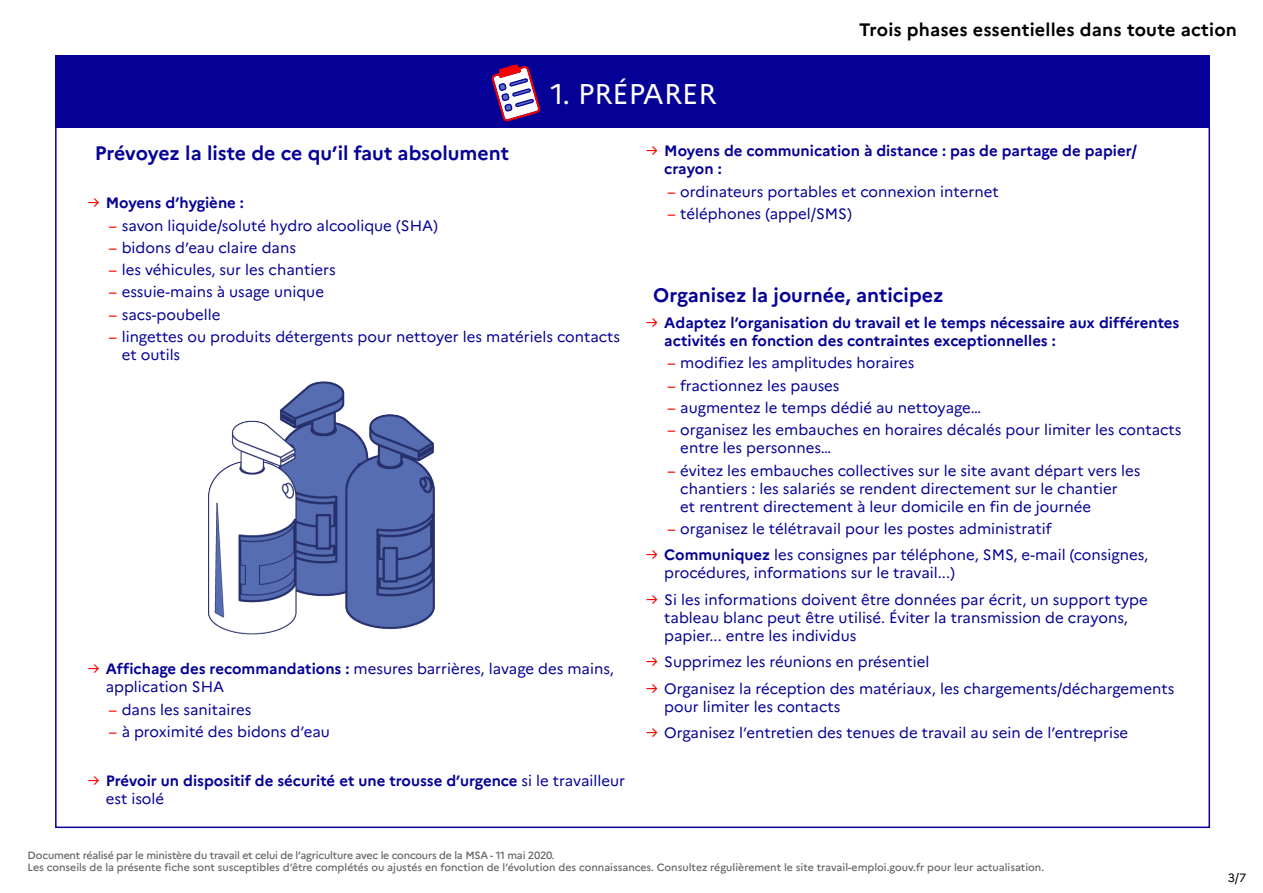
<style>
.page{position:relative;width:1263px;height:893px;background:#fff}
.page>*{position:absolute;margin:0;border:0;box-sizing:border-box;transform-origin:0 0}
.titre_1{font:28.5px "Marianne";color:#fff}
.texte_sous_liste{font:700 19.5px "Marianne";color:#050096}
.t1{font:700 18px "Marianne";letter-spacing:.01em;color:#000}
.texte_sous_liste-2{font:15px/18px "Marianne";color:#050096}
.texte_liste{font:15px/18px "Marianne";color:#050096}
.texte_liste-2{font:700 15px/18px "Marianne";color:#050096}
.t2{font:12px "Marianne";color:#000}
.légendes{font:500 10.5px "Marianne";letter-spacing:-.005em;color:#656563}
.s1{font-weight:400;color:#f70000}
.s2{color:#f70000}
.s3{font-weight:700}
.s4{font-weight:400}
</style>
<div class="page">
<div style="left:55px;top:55px;width:1155px;height:72px;background:#050096"></div>
<svg style="left:491px;top:64px;width:50px;height:58px"></svg>
<img style="left:208px;top:381px;width:227px;height:254px">
<p class="titre_1" style="left:551px;top:76px;width:167px">1. PRÉPARER</p>
<p class="t1" style="left:859px;top:18px;width:379px">Trois phases essentielles dans toute action</p>
<p class="texte_sous_liste" style="left:95px;top:141px;width:416px">Prévoyez la liste de ce qu’il faut absolument</p>
<p class="texte_liste-2" style="left:88px;top:194px;width:158px"><span class="s1">→</span> Moyens d’hygiène :</p>
<p class="texte_sous_liste-2" style="left:109px;top:216px;width:331px"><span class="s2">–</span> savon liquide/soluté hydro alcoolique (SHA)</p>
<p class="texte_sous_liste-2" style="left:109px;top:239px;width:189px"><span class="s2">–</span> bidons d’eau claire dans</p>
<p class="texte_sous_liste-2" style="left:109px;top:261px;width:228px"><span class="s2">–</span> les véhicules, sur les chantiers</p>
<p class="texte_sous_liste-2" style="left:109px;top:283px;width:217px"><span class="s2">–</span> essuie-mains à usage unique</p>
<p class="texte_sous_liste-2" style="left:109px;top:305px;width:113px"><span class="s2">–</span> sacs-poubelle</p>
<p class="texte_sous_liste-2" style="left:122px;top:328px;width:500px;text-indent:-13px"><span class="s2">–</span> lingettes ou produits détergents pour nettoyer les matériels contacts et outils</p>
<p class="texte_liste" style="left:106px;top:660px;width:510px;text-indent:-18px"><span class="s2">→</span> <span class="s3">Affichage des recommandations :</span> mesures barrières, lavage des mains, application SHA</p>
<p class="texte_sous_liste-2" style="left:109px;top:700px;width:144px"><span class="s2">–</span> dans les sanitaires</p>
<p class="texte_sous_liste-2" style="left:109px;top:723px;width:222px"><span class="s2">–</span> à proximité des bidons d’eau</p>
<p class="texte_liste-2" style="left:106px;top:771px;width:521px;text-indent:-18px"><span class="s1">→</span> Prévoir un dispositif de sécurité et une trousse d’urgence <span class="s4">si le travailleur est isolé</span></p>
<p class="texte_liste-2" style="left:664px;top:142px;width:474px;text-indent:-18px"><span class="s1">→</span> Moyens de communication à distance : pas de partage de papier/ crayon :</p>
<p class="texte_sous_liste-2" style="left:667px;top:182px;width:333px"><span class="s2">–</span> ordinateurs portables et connexion internet</p>
<p class="texte_sous_liste-2" style="left:667px;top:204px;width:186px"><span class="s2">–</span> téléphones (appel/SMS)</p>
<p class="texte_sous_liste" style="left:653px;top:283px;width:292px">Organisez la journée, anticipez</p>
<p class="texte_liste-2" style="left:664px;top:314px;width:517px;text-indent:-18px"><span class="s1">→</span> Adaptez l’organisation du travail et le temps nécessaire aux différentes activités en fonction des contraintes exceptionnelles :</p>
<p class="texte_sous_liste-2" style="left:667px;top:354px;width:248px"><span class="s2">–</span> modifiez les amplitudes horaires</p>
<p class="texte_sous_liste-2" style="left:667px;top:376px;width:174px"><span class="s2">–</span> fractionnez les pauses</p>
<p class="texte_sous_liste-2" style="left:667px;top:399px;width:315px"><span class="s2">–</span> augmentez le temps dédié au nettoyage…</p>
<p class="texte_sous_liste-2" style="left:680px;top:421px;width:503px;text-indent:-13px"><span class="s2">–</span> organisez les embauches en horaires décalés pour limiter les contacts entre les personnes…</p>
<p class="texte_sous_liste-2" style="left:680px;top:461px;width:462px;text-indent:-13px"><span class="s2">–</span> évitez les embauches collectives sur le site avant départ vers les chantiers : les salariés se rendent directement sur le chantier<br>et rentrent directement à leur domicile en fin de journée</p>
<p class="texte_sous_liste-2" style="left:667px;top:519px;width:385px"><span class="s2">–</span> organisez le télétravail pour les postes administratif</p>
<p class="texte_liste" style="left:664px;top:546px;width:485px;text-indent:-18px"><span class="s2">→</span> <span class="s3">Communiquez</span> les consignes par téléphone, SMS, e-mail (consignes, procédures, informations sur le travail...)</p>
<p class="texte_liste" style="left:664px;top:590px;width:485px;text-indent:-18px"><span class="s2">→</span> Si les informations doivent être données par écrit, un support type tableau blanc peut être utilisé. Éviter la transmission de crayons, papier... entre les individus</p>
<p class="texte_liste" style="left:646px;top:653px;width:285px"><span class="s2">→</span> Supprimez les réunions en présentiel</p>
<p class="texte_liste" style="left:664px;top:679px;width:512px;text-indent:-18px"><span class="s2">→</span> Organisez la réception des matériaux, les chargements/déchargements pour limiter les contacts</p>
<p class="texte_liste" style="left:646px;top:724px;width:484px"><span class="s2">→</span> Organisez l’entretien des tenues de travail au sein de l’entreprise</p>
<p class="légendes" style="left:28px;top:848px;width:529px">Document réalisé par le ministère du travail et celui de l’agriculture avec le concours de la MSA - 11 mai 2020.</p>
<p class="légendes" style="left:28px;top:861px;width:1018px">Les conseils de la présente fiche sont susceptibles d’être complétés ou ajustés en fonction de l’évolution des connaissances. Consultez régulièrement le site travail-emploi.gouv.fr pour leur actualisation.</p>
<p class="t2" style="left:1228px;top:870px;width:20px">3/7</p>
</div>
